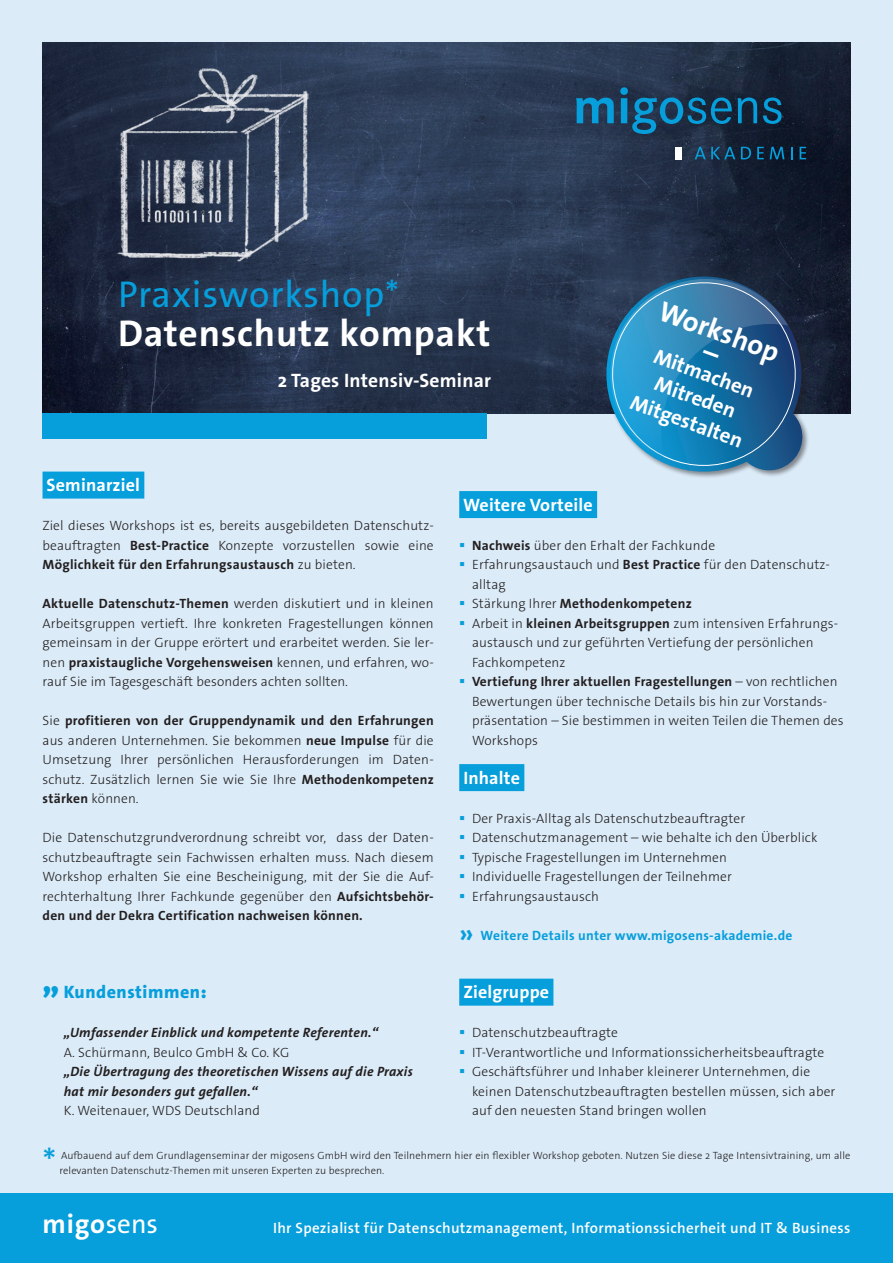
<style>
.page{position:relative;width:893px;height:1263px;background:#dbebf8}
.page>*{position:absolute;margin:0;border:0;box-sizing:border-box;transform-origin:0 0}
.t1{font:700 37.5px "The Sans Os F";letter-spacing:.02em;color:#fff}
.t2{font:37.5px "The Sans Os F";letter-spacing:.02em;color:#069edb}
.t3{font:700 28.5px "The Sans Os F";color:#fff}
.t4{font:700 27px "The Sans Os F";color:#fff}
.t5{font:700 21px/25.5px "The Sans Os F";color:#fff;text-align:center}
.t6{font:700 19.5px "The Sans Os F";letter-spacing:.01em;color:#fff}
.t7{font:700 18px "The Sans Os F";letter-spacing:.01em;color:#fff}
.t8{font:800 18px "The Sans Os F";letter-spacing:.03em;color:#069edb}
.t9{font:600 15px "The Sans Os F";letter-spacing:.02em;color:#fff}
.t10{font:300 13.5px/19.5px "The Sans Os F";letter-spacing:.01em;color:#231f20;text-align:justify}
.t11{font:italic 700 13.5px/19.5px "The Sans Os F";letter-spacing:.02em;color:#231f20}
.t12{font:700 13.5px "The Sans Os F";letter-spacing:.02em;color:#069edb}
.t13{font:700 13.5px "The Sans Os F";letter-spacing:.02em;color:#231f20}
.t14{font:300 10.5px/15px "The Sans Os F";letter-spacing:.01em;color:#231f20}
.s1{font-weight:700}
.s2{font-weight:900}
.s3{color:#069edb}
.s4{font-weight:300}
.s5{font-size:27px}
.s6{font-weight:400}
</style>
<div class="page">
<img style="left:43px;top:43px;width:807px;height:370px">
<div style="left:43px;top:472px;width:101px;height:27px;background:#069edb"></div>
<div style="left:43px;top:413px;width:444px;height:26px;background:#069edb"></div>
<div style="left:0;top:1193px;width:893px;height:70px;background:#069edb"></div>
<div style="left:459px;top:764px;width:65px;height:27px;background:#069edb"></div>
<div style="left:459px;top:979px;width:94px;height:27px;background:#069edb"></div>
<svg style="left:576px;top:98px;width:38px;height:25px"></svg>
<svg style="left:620px;top:87px;width:137px;height:47px;background:#174867"></svg>
<svg style="left:763px;top:98px;width:19px;height:26px"></svg>
<svg style="left:695px;top:147px;width:40px;height:12px"></svg>
<svg style="left:741px;top:147px;width:10px;height:12px"></svg>
<svg style="left:757px;top:147px;width:7px;height:12px"></svg>
<svg style="left:770px;top:147px;width:14px;height:12px"></svg>
<svg style="left:791px;top:147px;width:1px;height:12px"></svg>
<svg style="left:800px;top:147px;width:6px;height:12px"></svg>
<div style="left:675px;top:147px;width:7px;height:13px;background:#fff"></div>
<div style="left:459px;top:491px;width:138px;height:27px;background:#069edb"></div>
<img style="left:106px;top:62px;width:228px;height:220px">
<svg style="left:595px;top:272px;width:211px;height:206px;background:#3677a1"></svg>
<h1 class="t2" style="left:118px;top:271px;width:283px">Praxisworkshop*</h1>
<h1 class="t1" style="left:118px;top:310px;width:374px">Datenschutz kompakt</h1>
<h3 class="t6" style="left:278px;top:368px;width:215px">2 Tages Intensiv-Seminar</h3>
<h2 class="t3" style="left:666px;top:293px;width:128px;rotate:20deg">Workshop</h2>
<h3 class="t5" style="left:653px;top:341px;width:119px;rotate:20deg">Mitmachen<br>Mitreden<br>Mitgestalten</h3>
<h3 class="t7" style="left:47px;top:473px;width:95px">Seminarziel</h3>
<p class="t10" style="left:43px;top:516px;width:393px">Ziel dieses Workshops ist es, bereits ausgebildeten Datenschutz&shy;beauftragten <span class="s1">Best-Practice</span> Konzepte vorzustellen sowie eine <span class="s1">Möglichkeit für den Erfahrungsaustausch</span> zu bieten.</p>
<p class="t10" style="left:43px;top:594px;width:393px"><span class="s1">Aktuelle Datenschutz-Themen</span> werden diskutiert und in kleinen Arbeitsgruppen vertieft. Ihre konkreten Fragestellungen können gemeinsam in der Gruppe erörtert und erarbeitet werden. Sie ler&shy;nen <span class="s1">praxistaugliche Vorgehensweisen</span> kennen, und erfahren, wo&shy;rauf Sie im Tagesgeschäft besonders achten sollten.</p>
<p class="t10" style="left:43px;top:711px;width:393px">Sie <span class="s1">profitieren von der Gruppendynamik und den Erfahrungen </span>aus anderen Unternehmen. Sie bekommen <span class="s1">neue Impulse</span> für die Umsetzung Ihrer persönlichen Herausforderungen im Daten&shy;schutz. Zusätzlich lernen Sie wie Sie Ihre <span class="s1">Methodenkompetenz stärken</span> können.</p>
<p class="t10" style="left:43px;top:828px;width:393px">Die Datenschutzgrundverordnung schreibt vor, dass der Daten&shy;schutzbeauftragte sein Fachwissen erhalten muss. Nach diesem Workshop erhalten Sie eine Bescheinigung, mit der Sie die Auf&shy;rechterhaltung Ihrer Fachkunde gegenüber den <span class="s1">Aufsichtsbehör&shy;den und der Dekra Certification nachweisen können.</span></p>
<h3 class="t8" style="left:43px;top:980px;width:165px"><sup>„</sup> Kundenstimmen<span class="s2">:</span></h3>
<p class="t11" style="left:64px;top:1023px;width:316px">„Umfassender Einblick und kompetente Referenten.“</p>
<p class="t10" style="left:64px;top:1042px;width:227px">A. Schürmann, Beulco GmbH &amp; Co. KG</p>
<p class="t11" style="left:64px;top:1062px;width:351px">„Die Übertragung des theoretischen Wissens auf die Praxis hat mir besonders gut gefallen.“</p>
<p class="t10" style="left:64px;top:1101px;width:198px">K. Weitenauer, WDS Deutschland</p>
<h3 class="t7" style="left:463px;top:493px;width:131px">Weitere Vorteile</h3>
<p class="t10" style="left:459px;top:535px;width:257px"><span class="s3">▪</span> <span class="s1">Nachweis</span> über den Erhalt der Fachkunde</p>
<p class="t10" style="left:472px;top:555px;width:359px;text-indent:-13px"><span class="s3">▪</span> Erfahrungsaustauch und <span class="s1">Best Practice</span> für den Datenschutz&shy;alltag</p>
<p class="t13" style="left:459px;top:595px;width:234px"><span class="s3">▪</span> <span class="s4">Stärkung Ihrer</span> Methodenkompetenz</p>
<p class="t10" style="left:472px;top:613px;width:368px;text-align:left;text-indent:-13px"><span class="s3">▪</span> Arbeit in <span class="s1">kleinen Arbeitsgruppen</span> zum intensiven Erfahrungs&shy;austausch und zur geführten Vertiefung der persönlichen<br>Fachkompetenz</p>
<p class="t10" style="left:472px;top:672px;width:373px;text-align:left;text-indent:-13px"><span class="s3">▪</span> <span class="s1">Vertiefung Ihrer aktuellen Fragestellungen</span> – von rechtlichen Bewertungen über technische Details bis hin zur Vorstands&shy;präsentation – Sie bestimmen in weiten Teilen die Themen des Workshops</p>
<h3 class="t7" style="left:463px;top:766px;width:58px">Inhalte</h3>
<p class="t10" style="left:459px;top:808px;width:287px"><span class="s3">▪</span> Der Praxis-Alltag als Datenschutzbeauftragter</p>
<p class="t10" style="left:459px;top:828px;width:360px"><span class="s3">▪</span> Datenschutzmanagement – wie behalte ich den Überblick</p>
<p class="t10" style="left:459px;top:847px;width:269px"><span class="s3">▪</span> Typische Fragestellungen im Unternehmen</p>
<p class="t10" style="left:459px;top:867px;width:274px"><span class="s3">▪</span> Individuelle Fragestellungen der Teilnehmer</p>
<p class="t10" style="left:459px;top:886px;width:141px"><span class="s3">▪</span> Erfahrungsaustausch</p>
<p class="t12" style="left:459px;top:926px;width:335px"><span class="s5">»</span> Weitere Details unter www.migosens-akademie.de</p>
<h3 class="t7" style="left:463px;top:980px;width:87px">Zielgruppe</h3>
<p class="t10" style="left:459px;top:1023px;width:160px"><span class="s3">▪</span> Datenschutzbeauftragte</p>
<p class="t10" style="left:459px;top:1042px;width:367px"><span class="s3">▪</span> IT-Verantwortliche und Informationssicherheitsbeauftragte</p>
<p class="t10" style="left:472px;top:1062px;width:365px;text-align:left;text-indent:-13px"><span class="s3">▪</span> Geschäftsführer und Inhaber kleinerer Unternehmen, die keinen Datenschutzbeauftragten bestellen müssen, sich aber auf den neuesten Stand bringen wollen</p>
<h1 class="t2" style="left:43px;top:1138px;width:16px">*</h1>
<p class="t14" style="left:60px;top:1148px;width:792px">Aufbauend auf dem Grundlagenseminar der migosens GmbH wird den Teilnehmern hier ein flexibler Workshop geboten. Nutzen Sie diese 2 Tage Intensivtraining, um alle relevanten Datenschutz-Themen mit unseren Experten zu besprechen.</p>
<h3 class="t4" style="left:43px;top:1207px;width:117px">migo<span class="s6">sens</span></h3>
<p class="t9" style="left:273px;top:1218px;width:579px">Ihr Spezialist für Datenschutzmanagement, Informationssicherheit und IT &amp; Business</p>
</div>
